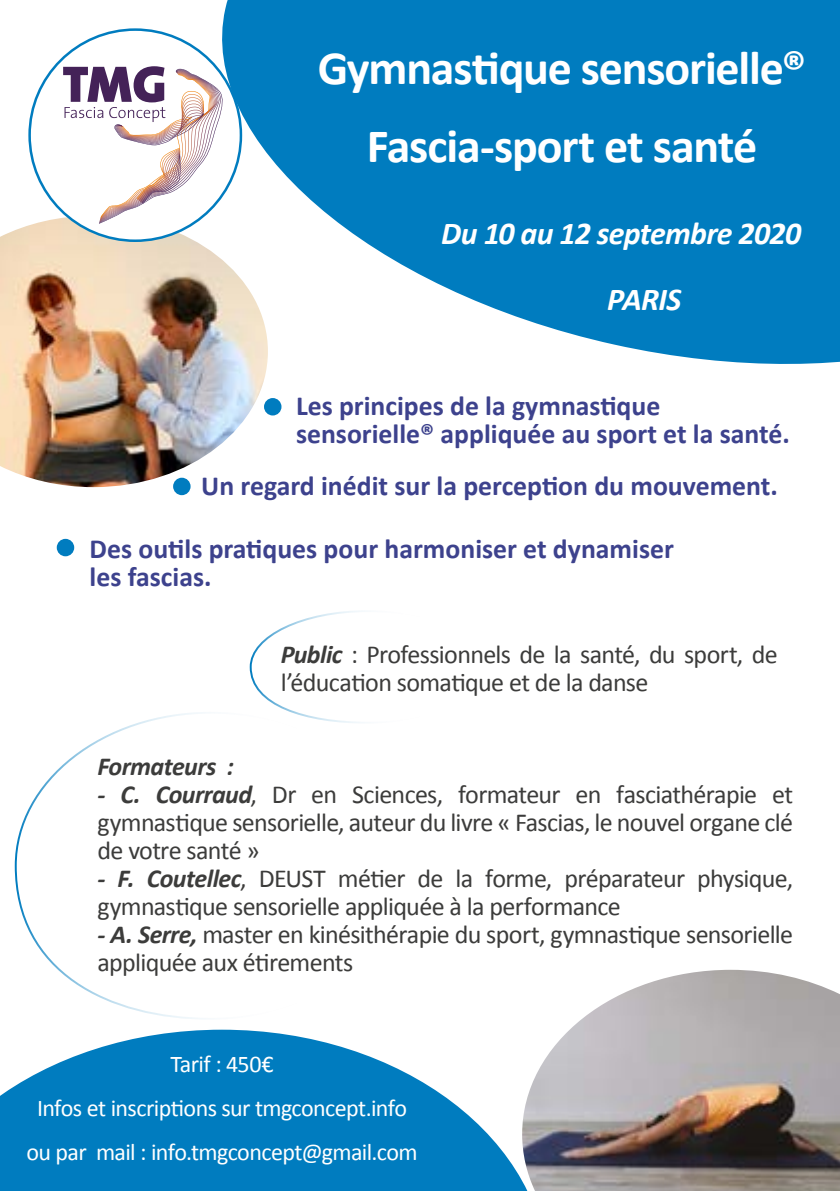
<style>
.page{position:relative;width:840px;height:1191px;background:#fff}
.page>*{position:absolute;margin:0;border:0;box-sizing:border-box;transform-origin:0 0}
.t1{font:700 48px/77.8px "Calibri";letter-spacing:-.025em;color:#fff;text-align:center}
.t2{font:italic 700 32px/66px "Calibri";letter-spacing:-.025em;color:#fff}
.t3{font:700 27.8px/27.8px "Calibri";color:#3d428d}
.t4{font:26px/28px "Calibri";letter-spacing:-.025em;color:#3c3c3b}
.t5{font:italic 700 26px "Calibri";letter-spacing:-.02em;color:#3c3c3b}
.t6{font:24px/44.2px "Calibri";letter-spacing:-.03em;color:#fff;text-align:center}
.s1{font-weight:700;font-style:italic}
</style>
<div class="page">
<svg style="left:0;top:1029px;width:522px;height:162px;fill:#007cbf"></svg>
<svg style="left:196px;top:0;width:643px;height:364px;fill:#007cbf"></svg>
<img style="left:10px;top:216px;width:258px;height:271px">
<svg style="left:47px;top:49px;width:192px;height:192px"></svg>
<svg style="left:0;top:232px;width:10px;height:239px;background:#f8dfbd"></svg>
<div style="left:264px;top:398px;width:17px;height:17px;background:#007cbf;border-radius:50%"></div>
<div style="left:57px;top:539px;width:17px;height:17px;background:#007cbf;border-radius:50%"></div>
<div style="left:173px;top:478px;width:17px;height:17px;background:#007cbf;border-radius:50%"></div>
<img style="left:522px;top:969px;width:317px;height:222px">
<h1 class="t1" style="left:318px;top:29px;width:489px">Gymnastique sensorielle®<br>Fascia-sport et santé</h1>
<p class="t2" style="left:607px;top:200px;width:195px;text-indent:-166px">Du 10 au 12 septembre 2020<br>PARIS</p>
<p class="t3" style="left:296px;top:392px;width:495px">Les principes de la gymnastique sensorielle® appliquée au sport et la santé.</p>
<p class="t3" style="left:201px;top:471px;width:577px">Un regard inédit sur la perception du mouvement.</p>
<p class="t3" style="left:90px;top:535px;width:585px">Des outils pratiques pour harmoniser et dynamiser les fascias.</p>
<p class="t4" style="left:280px;top:640px;width:498px"><span class="s1">Public</span> : Professionnels de la santé, du sport, de l’éducation somatique et de la danse</p>
<p class="t5" style="left:97px;top:750px;width:138px">Formateurs :</p>
<p class="t4" style="left:97px;top:781px;width:696px;text-align:justify"><span class="s1">- C. Courraud</span>, Dr en Sciences, formateur en fasciathérapie et gymnastique sensorielle, auteur du livre « Fascias, le nouvel organe clé de votre santé »</p>
<p class="t4" style="left:97px;top:865px;width:696px"><span class="s1">- F. Coutellec</span>, DEUST métier de la forme, préparateur physique, gymnastique sensorielle appliquée à la performance</p>
<p class="t4" style="left:97px;top:921px;width:696px"><span class="s1">- A. Serre,</span> master en kinésithérapie du sport, gymnastique sensorielle appliquée aux étirements</p>
<p class="t6" style="left:26px;top:1041px;width:392px">Tarif : 450€<br>Infos et inscriptions sur tmgconcept.info ou par mail : info.tmgconcept@gmail.com</p>
</div>
